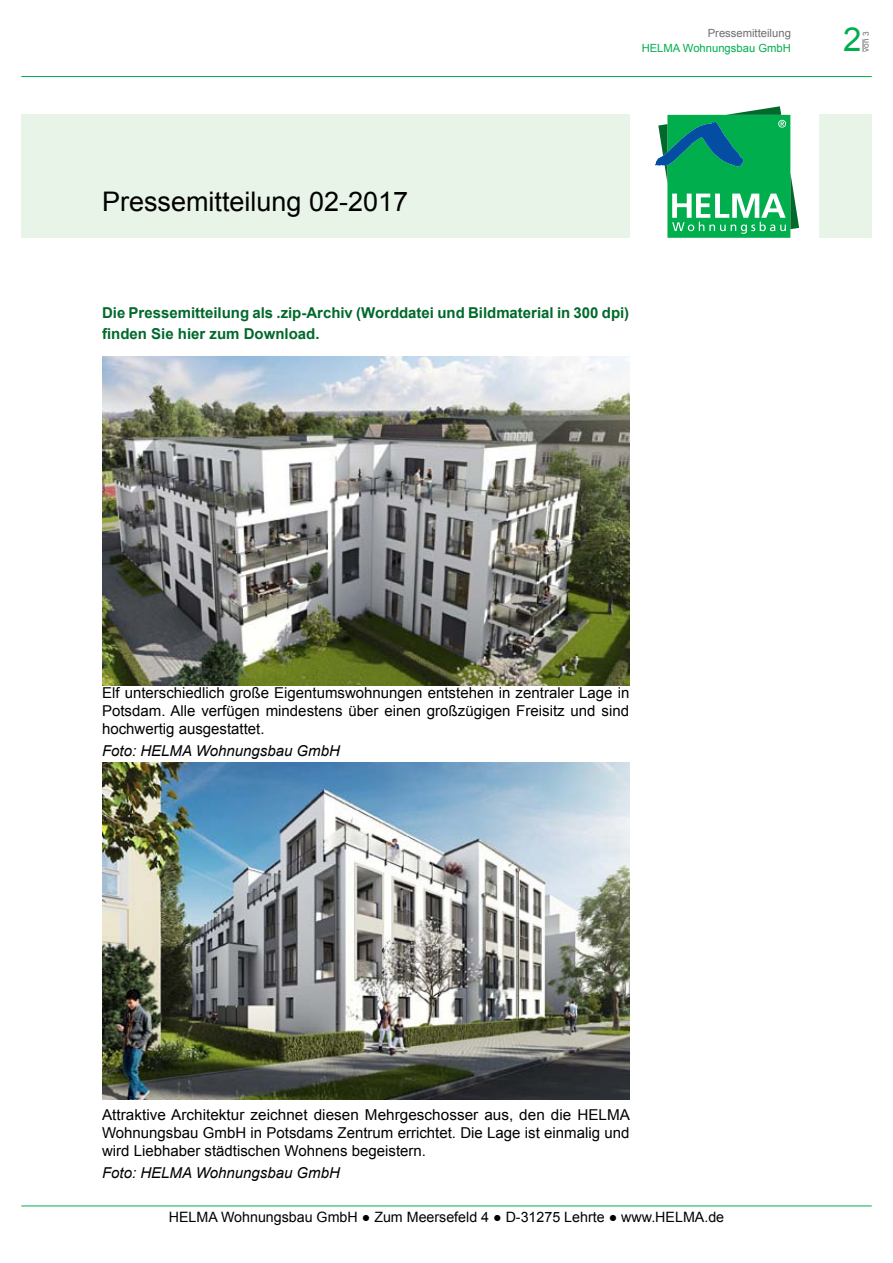
<style>
.page{position:relative;width:893px;height:1263px;background:#fff}
.page>*{position:absolute;margin:0;border:0;box-sizing:border-box;transform-origin:0 0}
.t1{font:33px "Arial";color:#00ae4d}
.t2{font:27px "Arial";color:#000}
.t3{font:15px/18px "Arial";color:#000;text-align:justify}
.t4{font:700 15px/21px "Arial";color:#00692b}
.t5{font:italic 15px "Arial";color:#000}
.t6{font:14.25px "Arial";color:#000}
.t7{font:11.25px "Arial";color:#00ae4d}
.t8{font:11.25px "Arial";color:#6d6e71}
.t9{font:8.25px "Arial";color:#6d6e71}
</style>
<div class="page">
<hr style="left:21px;top:76px;width:851px;height:1px;background:#00ae4d">
<hr style="left:21px;top:1205px;width:851px;height:1px;background:#00ae4d">
<div style="left:21px;top:115px;width:608px;height:123px;background:#e8f4e7"></div>
<svg style="left:863px;top:39px;width:1px;height:13px"></svg>
<img style="left:102px;top:357px;width:527px;height:328px">
<img style="left:102px;top:763px;width:527px;height:336px">
<svg style="left:655px;top:106px;width:144px;height:132px"></svg>
<div style="left:819px;top:115px;width:53px;height:123px;background:#e8f4e7"></div>
<p class="t8" style="left:708px;top:26px;width:85px">Pressemitteilung</p>
<p class="t7" style="left:642px;top:41px;width:151px">HELMA Wohnungsbau GmbH</p>
<h1 class="t1" style="left:843px;top:18px;width:20px">2</h1>
<p class="t9" style="left:860px;top:52px;width:22px;rotate:-90deg">von 3</p>
<h2 class="t2" style="left:102px;top:184px;width:308px">Pressemitteilung 02-2017</h2>
<p class="t4" style="left:102px;top:303px;width:529px">Die Pressemitteilung als .zip-Archiv (Worddatei und Bildmaterial in 300 dpi) finden Sie hier zum Download.</p>
<p class="t3" style="left:102px;top:684px;width:529px">Elf unterschiedlich große Eigentumswohnungen entstehen in zentraler Lage in Potsdam. Alle verfügen mindestens über einen großzügigen Freisitz und sind hochwertig ausgestattet.</p>
<p class="t5" style="left:102px;top:741px;width:239px">Foto: HELMA Wohnungsbau GmbH</p>
<p class="t3" style="left:102px;top:1105px;width:530px">Attraktive Architektur zeichnet diesen Mehrgeschosser aus, den die HELMA Wohnungsbau GmbH in Potsdams Zentrum errichtet. Die Lage ist einmalig und wird Liebhaber städtischen Wohnens begeistern.</p>
<p class="t5" style="left:102px;top:1163px;width:239px">Foto: HELMA Wohnungsbau GmbH</p>
<p class="t6" style="left:169px;top:1208px;width:557px">HELMA Wohnungsbau GmbH ● Zum Meersefeld 4 ● D-31275 Lehrte ● www.HELMA.de</p>
</div>
